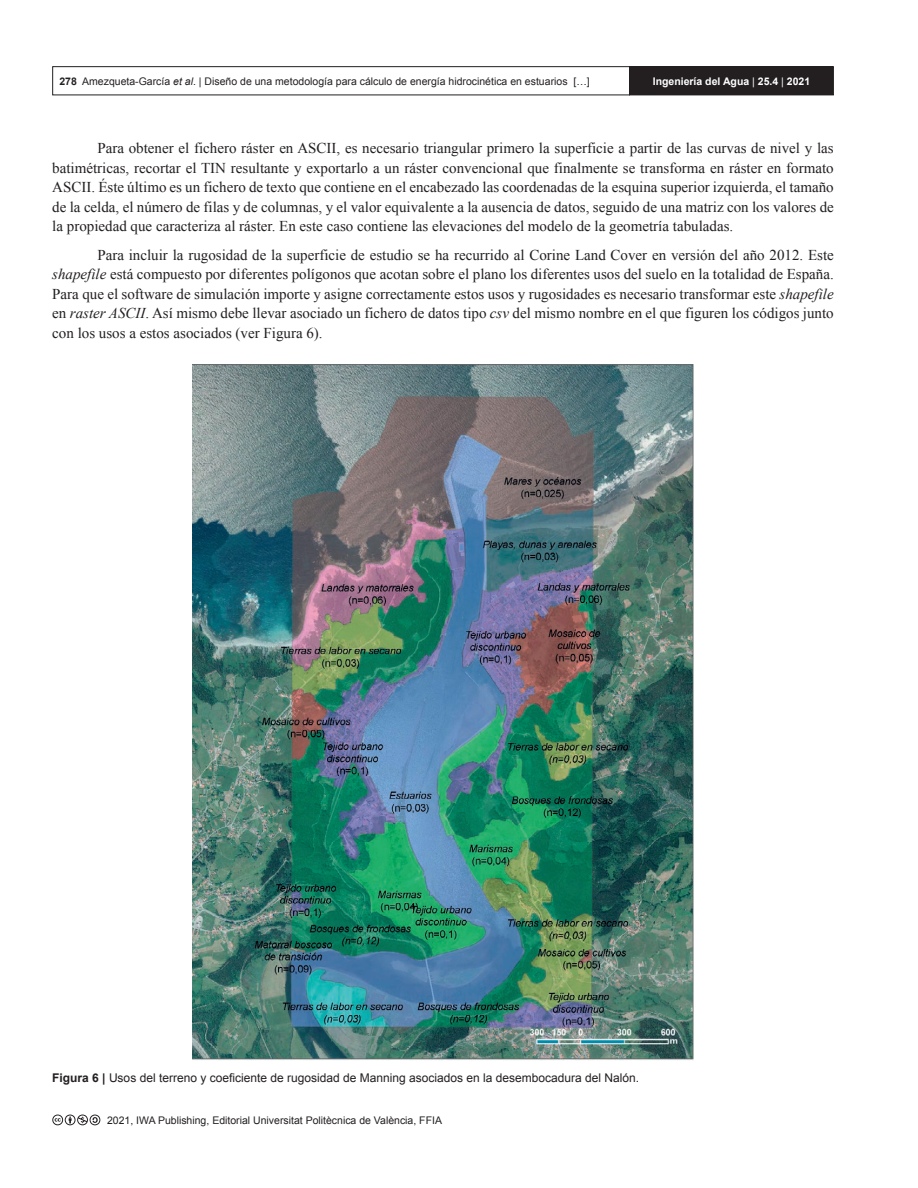
<style>
.page{position:relative;width:918px;height:1188px;background:#fff}
.page>*{position:absolute;margin:0;border:0;box-sizing:border-box;transform-origin:0 0}
.AI_TEXTO_esp{font:15px/19.5px "Times New Roman";color:#231f20;text-align:justify}
.AI_PIE_DE_FIGURA{font:12px "Arial";color:#231f20}
.t1{font:10.5px "Arial";color:#231f20}
.t2{font:700 10.5px "Arial";color:#fff}
.s1{font-weight:700}
.s2{font-style:italic}
.s3{font-weight:400}
</style>
<div class="page">
<div style="left:52px;top:66px;width:578px;height:29px;border:1px solid #231f20"></div>
<div style="left:630px;top:67px;width:203px;height:28px;background:#231f20"></div>
<div style="left:629px;top:66px;width:205px;height:29px;border:1px solid #231f20"></div>
<svg style="left:52px;top:1115px;width:48px;height:10px"></svg>
<img style="left:192px;top:364px;width:502px;height:696px">
<p class="t1" style="left:59px;top:74px;width:532px"><span class="s1">278</span> Amezqueta-García <span class="s2">et al</span>. | Diseño de una metodología para cálculo de energía hidrocinética en estuarios […]</p>
<p class="t2" style="left:653px;top:74px;width:159px">Ingeniería del Agua <span class="s3">|</span> 25.4 <span class="s3">|</span> 2021</p>
<p class="AI_TEXTO_esp" style="left:52px;top:138px;width:783px;text-indent:45px">Para obtener el fichero ráster en ASCII, es necesario triangular primero la superficie a partir de las curvas de nivel y las batimétricas, recortar el TIN resultante y exportarlo a un ráster convencional que finalmente se transforma en ráster en formato ASCII. Éste último es un fichero de texto que contiene en el encabezado las coordenadas de la esquina superior izquierda, el tamaño de la celda, el número de filas y de columnas, y el valor equivalente a la ausencia de datos, seguido de una matriz con los valores de la propiedad que caracteriza al ráster. En este caso contiene las elevaciones del modelo de la geometría tabuladas.</p>
<p class="AI_TEXTO_esp" style="left:52px;top:245px;width:783px;text-indent:45px">Para incluir la rugosidad de la superficie de estudio se ha recurrido al Corine Land Cover en versión del año 2012. Este <span class="s2">shapefile</span> está compuesto por diferentes polígonos que acotan sobre el plano los diferentes usos del suelo en la totalidad de España.<br>Para que el software de simulación importe y asigne correctamente estos usos y rugosidades es necesario transformar este <span class="s2">shapefile </span>en <span class="s2">raster ASCII</span>. Así mismo debe llevar asociado un fichero de datos tipo <span class="s2">csv</span> del mismo nombre en el que figuren los códigos junto con los usos a estos asociados (ver Figura 6).</p>
<p class="AI_PIE_DE_FIGURA" style="left:52px;top:1070px;width:588px"><span class="s1">Figura 6 |</span> Usos del terreno y coeficiente de rugosidad de Manning asociados en la desembocadura del Nalón.</p>
<p class="t1" style="left:107px;top:1113px;width:336px">2021, IWA Publishing, Editorial Universitat Politècnica de València, FFIA</p>
</div>
